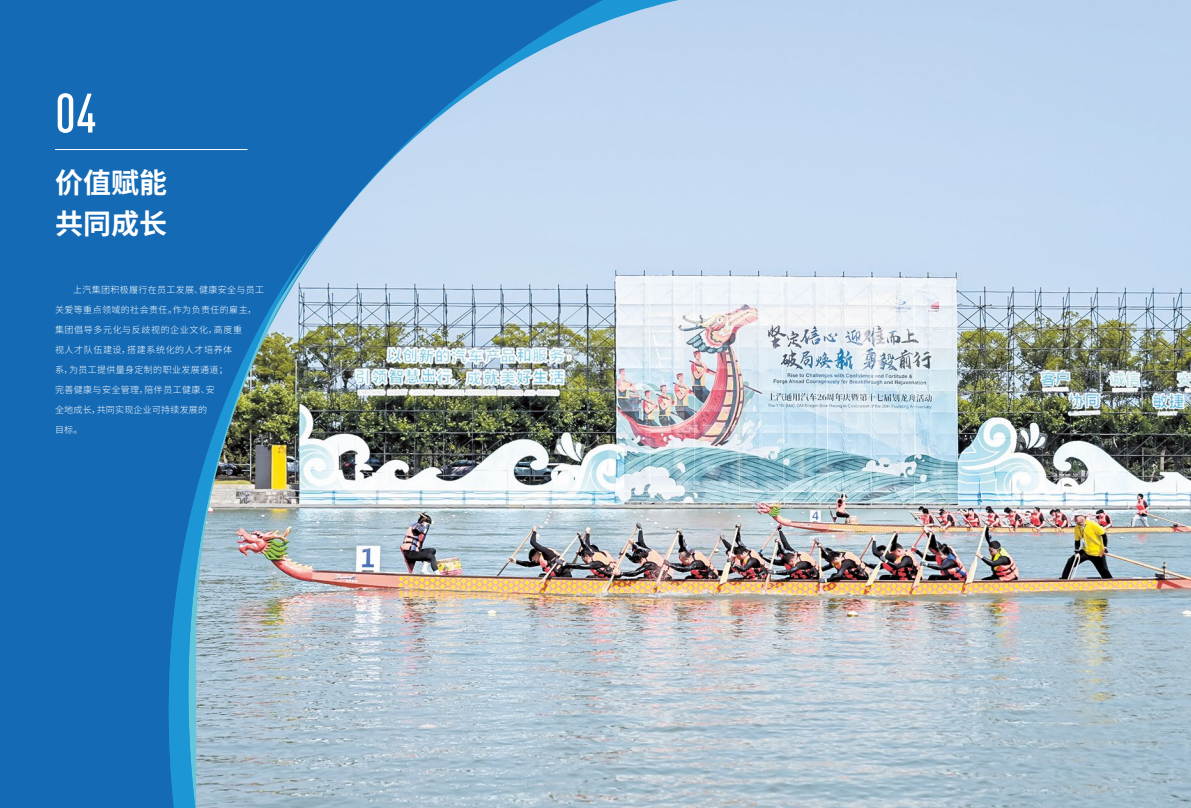
<style>
.page{position:relative;width:1191px;height:808px;background:#fff}
.page>*{position:absolute;margin:0;border:0;box-sizing:border-box;transform-origin:0 0}
.t1{font:500 54.6px "DIN Cond";color:#fff}
.t2{font:700 28px/40.9px "Source Han Sans CN";color:#fff}
.t3{font:300 9px "Source Han Sans CN";letter-spacing:.045em;color:#fff}
.t4{font:300 9px "Source Han Sans CN";letter-spacing:.065em;color:#fff}
.t5{font:300 9px "Source Han Sans CN";letter-spacing:.025em;color:#fff}
</style>
<div class="page">
<div style="left:0;top:0;width:729px;height:808px;background:#146ab5"></div>
<img style="left:247px;top:0;width:944px;height:808px">
<img style="left:168px;top:252px;width:139px;height:556px">
<hr style="left:55px;top:149px;width:192px;height:1px;background:#fff">
<h1 class="t1" style="left:55px;top:81px;width:43px">04</h1>
<h2 class="t2" style="left:55px;top:163px;width:114px">价值赋能共同成长</h2>
<p class="t3" style="left:73px;top:285px;width:193px">上汽集团积极履行在员工发展、健康安全与员工</p>
<p class="t3" style="left:55px;top:305px;width:203px">关爱等重点领域的社会责任。作为负责任的雇主，</p>
<p class="t4" style="left:55px;top:325px;width:188px">集团倡导多元化与反歧视的企业文化，高度重</p>
<p class="t4" style="left:55px;top:345px;width:179px">视人才队伍建设，搭建系统化的人才培养体</p>
<p class="t3" style="left:55px;top:365px;width:174px">系，为员工提供量身定制的职业发展通道；</p>
<p class="t3" style="left:55px;top:385px;width:161px">完善健康与安全管理，陪伴员工健康、安</p>
<p class="t5" style="left:55px;top:405px;width:154px">全地成长，共同实现企业可持续发展的</p>
<p class="t3" style="left:55px;top:425px;width:29px">目标。</p>
</div>
